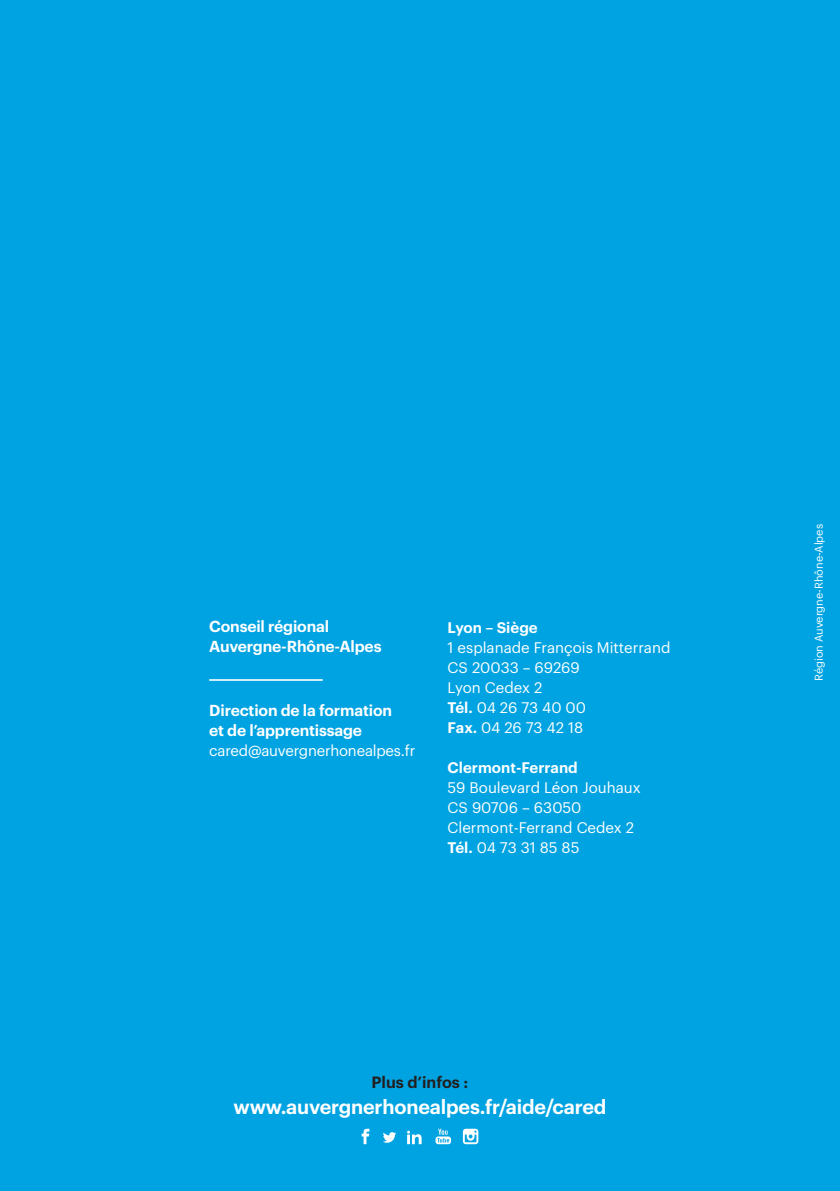
<style>
.page{position:relative;width:840px;height:1191px;background:#fff}
.page>*{position:absolute;margin:0;border:0;box-sizing:border-box;transform-origin:0 0}
.t1{font:600 19.8px "Graphik";letter-spacing:-.01em;color:#fff}
.t2{font:600 16px "Graphik";color:#231f20}
.t3{font:600 15.6px/20px "Graphik";letter-spacing:-.01em;color:#fff}
.t4{font:15px/20px "Graphik";color:#fff}
.t5{font:600 15px "Graphik";color:#fff}
.t6{font:11px "Graphik";color:#fff}
.s1{font-weight:600}
</style>
<div class="page">
<div style="left:0;top:0;width:839px;height:1191px;background:#00a3e1"></div>
<svg style="left:407px;top:1130px;width:14px;height:14px"></svg>
<svg style="left:462px;top:1128px;width:16px;height:16px"></svg>
<svg style="left:383px;top:1132px;width:13px;height:10px"></svg>
<svg style="left:361px;top:1128px;width:8px;height:16px"></svg>
<svg style="left:435px;top:1128px;width:16px;height:16px"></svg>
<hr style="left:209px;top:679px;width:113px;height:2px;background:#fff">
<p class="t3" style="left:209px;top:615px;width:174px">Conseil régional<br>Auvergne-Rhône-Alpes</p>
<p class="t3" style="left:209px;top:699px;width:184px">Direction de la formation et de l’apprentissage</p>
<p class="t4" style="left:209px;top:739px;width:207px">cared@auvergnerhonealpes.fr</p>
<p class="t5" style="left:447px;top:615px;width:91px">Lyon – Siège</p>
<p class="t4" style="left:447px;top:636px;width:224px">1 esplanade François Mitterrand<br>CS 20033 – 69269<br>Lyon Cedex 2<br><span class="s1">Tél.</span> 04 26 73 40 00<br><span class="s1">Fax.</span> 04 26 73 42 18</p>
<p class="t5" style="left:447px;top:755px;width:132px">Clermont-Ferrand</p>
<p class="t4" style="left:447px;top:776px;width:194px">59 Boulevard Léon Jouhaux<br>CS 90706 – 63050<br>Clermont-Ferrand Cedex 2<br><span class="s1">Tél.</span> 04 73 31 85 85</p>
<p class="t2" style="left:371px;top:1070px;width:98px">Plus d’infos :</p>
<h1 class="t1" style="left:233px;top:1091px;width:374px">www.auvergnerhonealpes.fr/aide/cared</h1>
<p class="t6" style="left:810px;top:681px;width:158px;rotate:-90deg">Région Auvergne-Rhône-Alpes</p>
</div>
